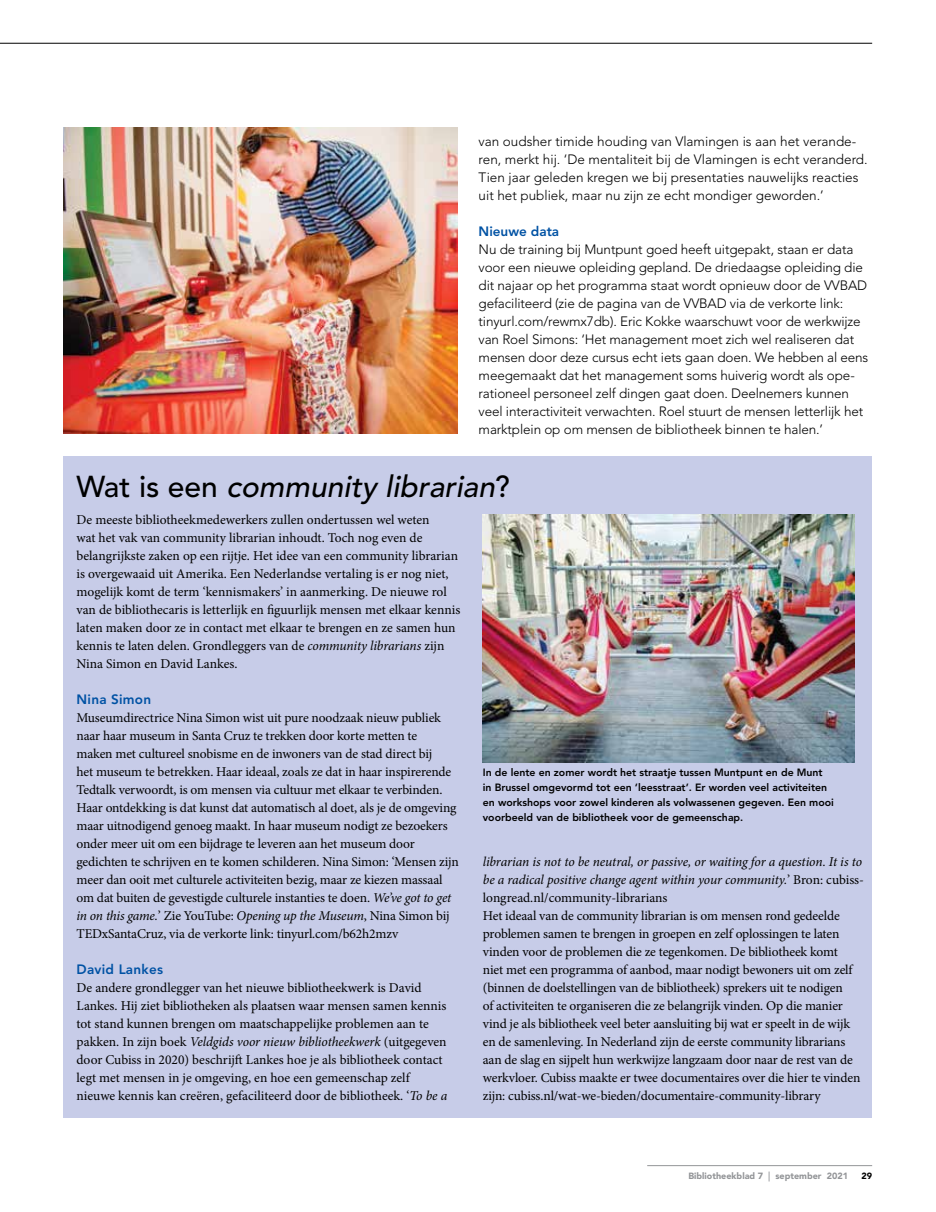
<style>
.page{position:relative;width:936px;height:1212px;background:#fff}
.page>*{position:absolute;margin:0;border:0;box-sizing:border-box;transform-origin:0 0}
.t1{font:italic 500 30px "Avenir LT Std";color:#000}
.t2{font:13.5px/18px "Minion Pro";letter-spacing:-.01em;color:#000}
.t3{font:300 13.5px/18px "Avenir LT Std";letter-spacing:-.01em;color:#000}
.t4{font:800 13.5px "Avenir LT Std";letter-spacing:.02em;color:#0052a4}
.t5{font:800 13.5px "Avenir LT Std";color:#0052a4}
.t6{font:800 10.5px/15px "Avenir LT Std";color:#000}
.t7{font:900 9px "Avenir LT Std";color:#939598}
.t8{font:900 9px "Avenir LT Std";color:#000}
.s1{font-style:normal}
.s2{font-style:italic}
.s3{font-size:9.9px}
</style>
<div class="page">
<hr style="left:0;top:43px;width:872px;height:1px;background:#000">
<div style="left:64px;top:456px;width:808px;height:662px;background:#c7cce8"></div>
<img style="left:483px;top:514px;width:371px;height:248px">
<img style="left:64px;top:128px;width:393px;height:306px">
<hr style="left:647px;top:1165px;width:225px;height:1px;background:#939598">
<p class="t3" style="left:478px;top:132px;width:390px">van oudsher timide houding van Vlamingen is aan het verande&shy;ren, merkt hij. ‘De mentaliteit bij de Vlamingen is echt veranderd.<br>Tien jaar geleden kregen we bij presentaties nauwelijks reacties uit het publiek, maar nu zijn ze echt mondiger geworden.’</p>
<p class="t5" style="left:478px;top:223px;width:82px">Nieuwe data</p>
<p class="t3" style="left:478px;top:240px;width:391px">Nu de training bij Muntpunt goed heeft uitgepakt, staan er data voor een nieuwe opleiding gepland. De driedaagse opleiding die dit najaar op het programma staat wordt opnieuw door de VVBAD gefaciliteerd (zie de pagina van de VVBAD via de verkorte link: tinyurl.com/rewmx7db). Eric Kokke waarschuwt voor de werkwijze van Roel Simons: ‘Het management moet zich wel realiseren dat mensen door deze cursus echt iets gaan doen. We hebben al eens meegemaakt dat het management soms huiverig wordt als ope&shy;rationeel personeel zelf dingen gaat doen. Deelnemers kunnen veel interactiviteit verwachten. Roel stuurt de mensen letterlijk het marktplein op om mensen de bibliotheek binnen te halen.’</p>
<h1 class="t1" style="left:76px;top:469px;width:435px"><span class="s1">Wa t i s e e n</span> community librarian<span class="s1">?</span></h1>
<p class="t2" style="left:76px;top:510px;width:385px">De meeste bibliotheekmedewerkers zullen ondertussen wel weten<br>wat het vak van community librarian inhoudt. Toch nog even de belangrijkste zaken op een rijtje. Het idee van een community librarian is overgewaaid uit Amerika. Een Nederlandse vertaling is er nog niet, mogelijk komt de term ‘kennismakers’ in aanmerking. De nieuwe rol van de bibliothecaris is letterlijk en figuurlijk mensen met elkaar kennis laten maken door ze in contact met elkaar te brengen en ze samen hun kennis te laten delen. Grondleggers van de <span class="s2">community librarians</span> zijn Nina Simon en David Lankes.</p>
<p class="t4" style="left:76px;top:691px;width:76px">Nina Simon</p>
<p class="t2" style="left:76px;top:708px;width:384px">Museumdirectrice Nina Simon wist uit pure noodzaak nieuw publiek naar haar museum in Santa Cruz te trekken door korte metten te<br>maken met cultureel snobisme en de inwoners van de stad direct bij<br>het museum te betrekken. Haar ideaal, zoals ze dat in haar inspirerende Tedtalk verwoordt, is om mensen via cultuur met elkaar te verbinden.<br>Haar ontdekking is dat kunst dat automatisch al doet, als je de omgeving maar uitnodigend genoeg maakt. In haar museum nodigt ze bezoekers onder meer uit om een bijdrage te leveren aan het museum door gedichten te schrijven en te komen schilderen. Nina Simon: ‘Mensen zijn meer dan ooit met culturele activiteiten bezig, maar ze kiezen massaal om dat buiten de gevestigde culturele instanties te doen. <span class="s2">We’ve got to get in on this game.</span>’ Zie YouTube: <span class="s2">Opening up the Museum</span>, Nina Simon bij TEDxSantaCruz, via de verkorte link: tinyurl.com/b62h2mzv</p>
<p class="t4" style="left:76px;top:961px;width:88px">David Lankes</p>
<p class="t2" style="left:76px;top:978px;width:372px">De andere grondlegger van het nieuwe bibliotheekwerk is David Lankes. Hij ziet bibliotheken als plaatsen waar mensen samen kennis tot stand kunnen brengen om maatschappelijke problemen aan te pakken. In zijn boek <span class="s2">Veldgids voor nieuw bibliotheekwerk</span> (uitgegeven door Cubiss in 2020) beschrijft Lankes hoe je als bibliotheek contact legt met mensen in je omgeving, en hoe een gemeenschap zelf nieuwe kennis kan creëren, gefaciliteerd door de bibliotheek. ‘<span class="s2">To be a</span></p>
<p class="t6" style="left:483px;top:765px;width:352px">In de lente en zomer wordt het straatje tussen Muntpunt en de Munt in Brussel omgevormd tot een ‘leesstraat’. Er worden veel activiteiten en workshops voor zowel kinderen als volwassenen gegeven. Een mooi voorbeeld van de bibliotheek voor de gemeenschap.</p>
<p class="t2" style="left:483px;top:852px;width:382px"><span class="s2">librarian is not to be neutral, or passive, or waiting for a question. It is to be a radical positive change agent within your community.</span>’ Bron: cubiss&shy;longread.nl/community-librarians<br>Het ideaal van de community librarian is om mensen rond gedeelde problemen samen te brengen in groepen en zelf oplossingen te laten vinden voor de problemen die ze tegenkomen. De bibliotheek komt<br>niet met een programma of aanbod, maar nodigt bewoners uit om zelf (binnen de doelstellingen van de bibliotheek) sprekers uit te nodigen<br>of activiteiten te organiseren die ze belangrijk vinden. Op die manier vind je als bibliotheek veel beter aansluiting bij wat er speelt in de wijk en de samenleving. In Nederland zijn de eerste community librarians aan de slag en sijpelt hun werkwijze langzaam door naar de rest van de werkvloer. Cubiss maakte er twee documentaires over die hier te vinden zijn: cubiss.nl/wat-we-bieden/documentaire-community-library</p>
<p class="t7" style="left:688px;top:1170px;width:161px">Bibliotheekblad 7 <span class="s3">|</span> september 2021</p>
<p class="t8" style="left:861px;top:1170px;width:12px">29</p>
</div>
